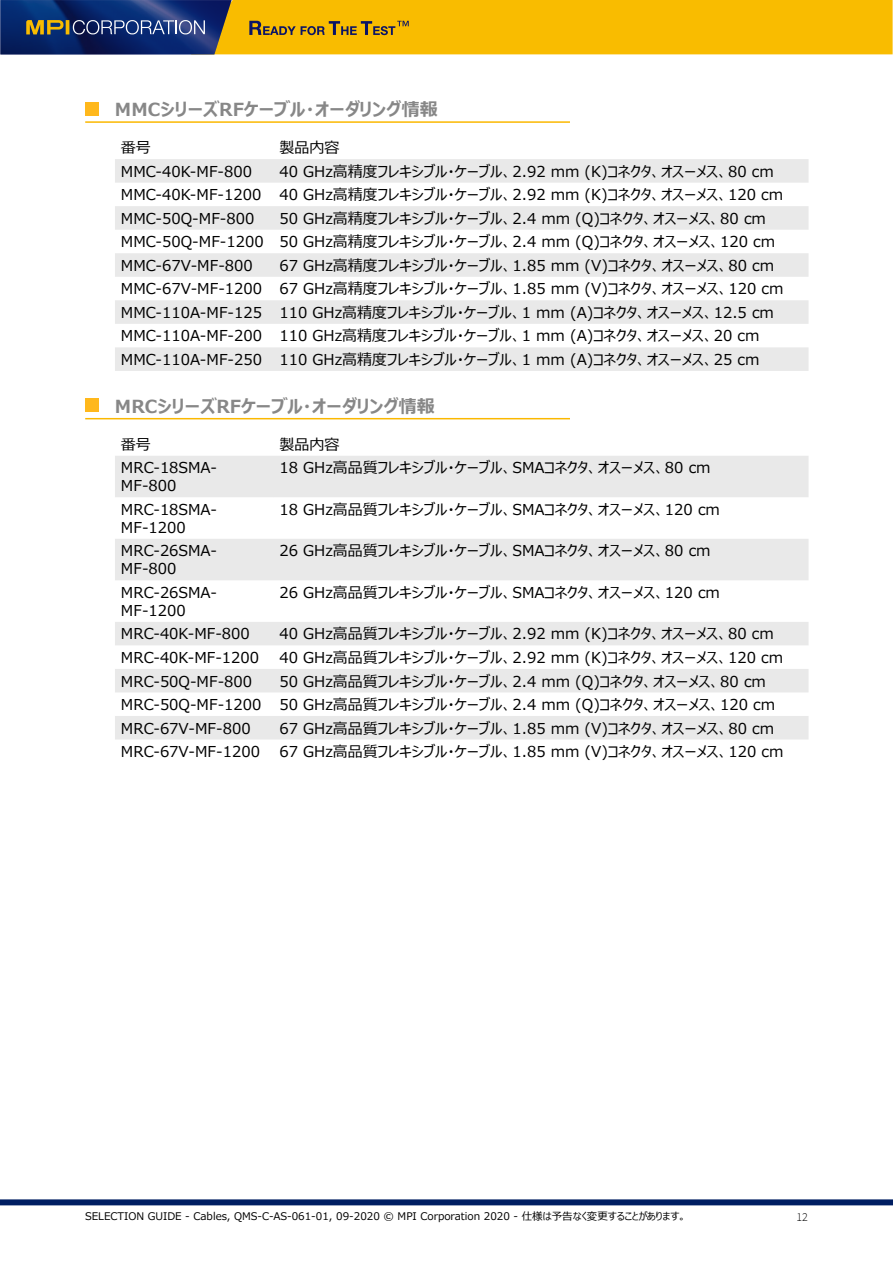
<style>
.page{position:relative;width:893px;height:1263px;background:#fff}
.page>*{position:absolute;margin:0;border:0;box-sizing:border-box;transform-origin:0 0}
.t1{font:700 18px "Meiryo UI";color:#878787}
.t2{font:15px/23.5px "Meiryo UI";color:#000}
.t3{font:300 12px "Source Sans Pro";color:#000}
.t4{font:10.5px "Meiryo UI";color:#000}
</style>
<div class="page">
<div style="left:0;top:1199px;width:893px;height:6px;background:#001e62"></div>
<svg style="left:0;top:0;width:893px;height:54px;background:#bf981d"></svg>
<svg style="left:115px;top:159px;width:693px;height:212px;fill:#e9e9e9"></svg>
<svg style="left:115px;top:456px;width:693px;height:283px;fill:#e9e9e9"></svg>
<hr style="left:85px;top:121px;width:485px;height:2px;background:#fbb800">
<hr style="left:85px;top:418px;width:485px;height:1px;background:#fbb800">
<div style="left:85px;top:102px;width:14px;height:14px;background:#ffb81c"></div>
<div style="left:85px;top:399px;width:14px;height:13px;background:#ffb81c"></div>
<p class="t1" style="left:115px;top:97px;width:324px">MMCシリーズRFケーブル・オーダリング情報</p>
<p class="t2" style="left:121px;top:137px;width:31px">番号</p>
<p class="t2" style="left:280px;top:137px;width:61px">製品内容</p>
<p class="t2" style="left:121px;top:160px;width:133px">MMC-40K-MF-800</p>
<p class="t2" style="left:121px;top:160px;width:664px;text-indent:159px">40 GHz高精度フレキシブル・ケーブル、2.92 mm (K)コネクタ、オスーメス、80 cm<br>MMC-40K-MF-1200 40 GHz高精度フレキシブル・ケーブル、2.92 mm (K)コネクタ、オスーメス、120 cm<br>MMC-50Q-MF-800</p>
<p class="t2" style="left:121px;top:207px;width:656px;text-indent:159px">50 GHz高精度フレキシブル・ケーブル、2.4 mm (Q)コネクタ、オスーメス、80 cm<br>MMC-50Q-MF-1200 50 GHz高精度フレキシブル・ケーブル、2.4 mm (Q)コネクタ、オスーメス、120 cm<br>MMC-67V-MF-800</p>
<p class="t2" style="left:121px;top:254px;width:664px;text-indent:159px">67 GHz高精度フレキシブル・ケーブル、1.85 mm (V)コネクタ、オスーメス、80 cm MMC-67V-MF-1200 67 GHz高精度フレキシブル・ケーブル、1.85 mm (V)コネクタ、オスーメス、120 cm MMC-110A-MF-125 110 GHz高精度フレキシブル・ケーブル、1 mm (A)コネクタ、オスーメス、12.5 cm MMC-110A-MF-200 110 GHz高精度フレキシブル・ケーブル、1 mm (A)コネクタ、オスーメス、20 cm MMC-110A-MF-250 110 GHz高精度フレキシブル・ケーブル、1 mm (A)コネクタ、オスーメス、25 cm</p>
<p class="t1" style="left:115px;top:393px;width:321px">MRCシリーズRFケーブル・オーダリング情報</p>
<p class="t2" style="left:121px;top:433px;width:31px">番号</p>
<p class="t2" style="left:280px;top:433px;width:61px">製品内容</p>
<p class="t2" style="left:121px;top:460px;width:98px;line-height:18px">MRC-18SMA-<br>MF-800</p>
<p class="t2" style="left:280px;top:457px;width:433px">18 GHz高品質フレキシブル・ケーブル、SMAコネクタ、オスーメス、80 cm</p>
<p class="t2" style="left:121px;top:501px;width:98px;line-height:18px">MRC-18SMA-<br>MF-1200</p>
<p class="t2" style="left:280px;top:498px;width:442px">18 GHz高品質フレキシブル・ケーブル、SMAコネクタ、オスーメス、120 cm</p>
<p class="t2" style="left:121px;top:543px;width:98px;line-height:18px">MRC-26SMA-<br>MF-800</p>
<p class="t2" style="left:280px;top:540px;width:433px">26 GHz高品質フレキシブル・ケーブル、SMAコネクタ、オスーメス、80 cm</p>
<p class="t2" style="left:121px;top:584px;width:98px;line-height:18px">MRC-26SMA-<br>MF-1200</p>
<p class="t2" style="left:280px;top:581px;width:442px">26 GHz高品質フレキシブル・ケーブル、SMAコネクタ、オスーメス、120 cm</p>
<p class="t2" style="left:121px;top:623px;width:130px">MRC-40K-MF-800</p>
<p class="t2" style="left:280px;top:623px;width:496px">40 GHz高品質フレキシブル・ケーブル、2.92 mm (K)コネクタ、オスーメス、80 cm</p>
<p class="t2" style="left:121px;top:646px;width:140px">MRC-40K-MF-1200</p>
<p class="t2" style="left:280px;top:646px;width:505px">40 GHz高品質フレキシブル・ケーブル、2.92 mm (K)コネクタ、オスーメス、120 cm</p>
<p class="t2" style="left:121px;top:670px;width:133px">MRC-50Q-MF-800</p>
<p class="t2" style="left:121px;top:670px;width:656px;text-indent:159px">50 GHz高品質フレキシブル・ケーブル、2.4 mm (Q)コネクタ、オスーメス、80 cm<br>MRC-50Q-MF-1200 50 GHz高品質フレキシブル・ケーブル、2.4 mm (Q)コネクタ、オスーメス、120 cm<br>MRC-67V-MF-800</p>
<p class="t2" style="left:280px;top:717px;width:496px">67 GHz高品質フレキシブル・ケーブル、1.85 mm (V)コネクタ、オスーメス、80 cm</p>
<p class="t2" style="left:121px;top:741px;width:140px">MRC-67V-MF-1200</p>
<p class="t2" style="left:280px;top:741px;width:505px">67 GHz高品質フレキシブル・ケーブル、1.85 mm (V)コネクタ、オスーメス、120 cm</p>
<p class="t4" style="left:85px;top:1209px;width:603px">SELECTION GUIDE - Cables, QMS-C-AS-061-01, 09-2020 © MPI Corporation 2020 - 仕様は予告なく変更することがあります。</p>
<p class="t3" style="left:796px;top:1210px;width:13px">12</p>
</div>
